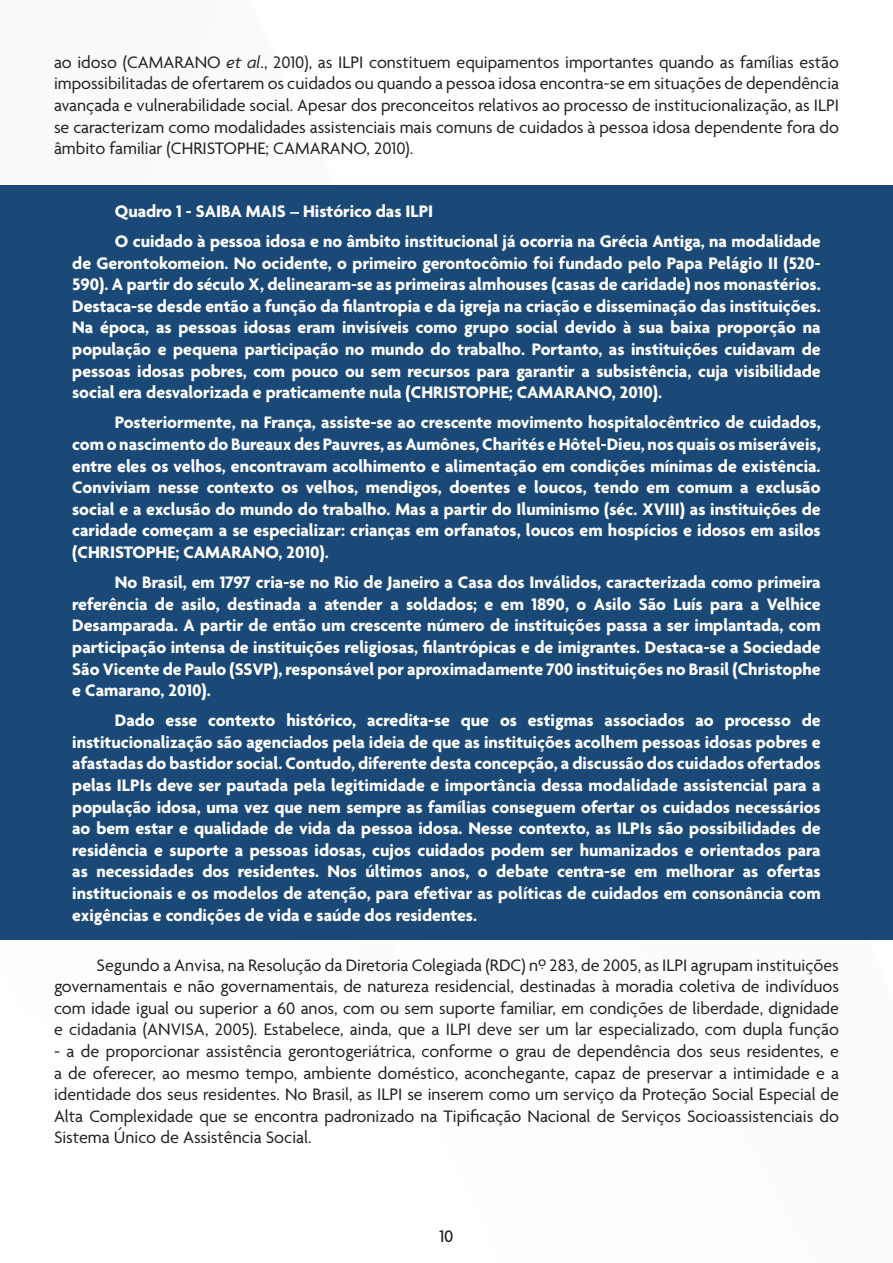
<style>
.page{position:relative;width:893px;height:1263px;background:#fff}
.page>*{position:absolute;margin:0;border:0;box-sizing:border-box;transform-origin:0 0}
.texto{font:700 18px/21.6px "Agenda";color:#fff;text-align:justify}
.texto-2{font:18px/21.6px "Agenda";color:#231f20;text-align:justify}
.t1{font:500 18px "Agenda";color:#231f20}
.s1{font-style:italic}
</style>
<div class="page">
<div style="left:0;top:185px;width:893px;height:755px;background:#1a4978"></div>
<p class="texto-2" style="left:54px;top:52px;width:786px">ao idoso (CAMARANO <span class="s1">et al</span>., 2010), as ILPI constituem equipamentos importantes quando as famílias estão impossibilitadas de ofertarem os cuidados ou quando a pessoa idosa encontra-se em situações de dependência avançada e vulnerabilidade social. Apesar dos preconceitos relativos ao processo de institucionalização, as ILPI se caracterizam como modalidades assistenciais mais comuns de cuidados à pessoa idosa dependente fora do âmbito familiar (CHRISTOPHE; CAMARANO, 2010).</p>
<p class="texto" style="left:115px;top:202px;width:320px">Quadro 1 - SAIBA MAIS – Histórico das ILPI</p>
<p class="texto" style="left:72px;top:232px;width:750px;text-indent:43px">O cuidado à pessoa idosa e no âmbito institucional já ocorria na Grécia Antiga, na modalidade de Gerontokomeion. No ocidente, o primeiro gerontocômio foi fundado pelo Papa Pelágio II (520- 590). A partir do século X, delinearam-se as primeiras almhouses (casas de caridade) nos monastérios.<br>Destaca-se desde então a função da filantropia e da igreja na criação e disseminação das instituições.<br>Na época, as pessoas idosas eram invisíveis como grupo social devido à sua baixa proporção na população e pequena participação no mundo do trabalho. Portanto, as instituições cuidavam de pessoas idosas pobres, com pouco ou sem recursos para garantir a subsistência, cuja visibilidade social era desvalorizada e praticamente nula (CHRISTOPHE; CAMARANO, 2010).</p>
<p class="texto" style="left:72px;top:413px;width:750px;text-indent:43px">Posteriormente, na França, assiste-se ao crescente movimento hospitalocêntrico de cuidados, com o nascimento do Bureaux des Pauvres, as Aumônes, Charités e Hôtel-Dieu, nos quais os miseráveis, entre eles os velhos, encontravam acolhimento e alimentação em condições mínimas de existência.<br>Conviviam nesse contexto os velhos, mendigos, doentes e loucos, tendo em comum a exclusão social e a exclusão do mundo do trabalho. Mas a partir do Iluminismo (séc. XVIII) as instituições de caridade começam a se especializar: crianças em orfanatos, loucos em hospícios e idosos em asilos (CHRISTOPHE; CAMARANO, 2010).</p>
<p class="texto" style="left:72px;top:573px;width:750px;text-indent:43px">No Brasil, em 1797 cria-se no Rio de Janeiro a Casa dos Inválidos, caracterizada como primeira referência de asilo, destinada a atender a soldados; e em 1890, o Asilo São Luís para a Velhice Desamparada. A partir de então um crescente número de instituições passa a ser implantada, com participação intensa de instituições religiosas, filantrópicas e de imigrantes. Destaca-se a Sociedade São Vicente de Paulo (SSVP), responsável por aproximadamente 700 instituições no Brasil (Christophe e Camarano, 2010).</p>
<p class="texto" style="left:72px;top:711px;width:750px;text-indent:43px">Dado esse contexto histórico, acredita-se que os estigmas associados ao processo de institucionalização são agenciados pela ideia de que as instituições acolhem pessoas idosas pobres e afastadas do bastidor social. Contudo, diferente desta concepção, a discussão dos cuidados ofertados pelas ILPIs deve ser pautada pela legitimidade e importância dessa modalidade assistencial para a população idosa, uma vez que nem sempre as famílias conseguem ofertar os cuidados necessários ao bem estar e qualidade de vida da pessoa idosa. Nesse contexto, as ILPIs são possibilidades de residência e suporte a pessoas idosas, cujos cuidados podem ser humanizados e orientados para as necessidades dos residentes. Nos últimos anos, o debate centra-se em melhorar as ofertas institucionais e os modelos de atenção, para efetivar as políticas de cuidados em consonância com exigências e condições de vida e saúde dos residentes.</p>
<p class="texto-2" style="left:54px;top:955px;width:786px;text-indent:43px">Segundo a Anvisa, na Resolução da Diretoria Colegiada (RDC) nº 283, de 2005, as ILPI agrupam instituições governamentais e não governamentais, de natureza residencial, destinadas à moradia coletiva de indivíduos com idade igual ou superior a 60 anos, com ou sem suporte familiar, em condições de liberdade, dignidade e cidadania (ANVISA, 2005). Estabelece, ainda, que a ILPI deve ser um lar especializado, com dupla função</p>
<p class="texto-2" style="left:54px;top:1041px;width:786px">- a de proporcionar assistência gerontogeriátrica, conforme o grau de dependência dos seus residentes, e a de oferecer, ao mesmo tempo, ambiente doméstico, aconchegante, capaz de preservar a intimidade e a identidade dos seus residentes. No Brasil, as ILPI se inserem como um serviço da Proteção Social Especial de Alta Complexidade que se encontra padronizado na Tipificação Nacional de Serviços Socioassistenciais do Sistema Único de Assistência Social.</p>
<p class="t1" style="left:439px;top:1227px;width:16px">10</p>
</div>
